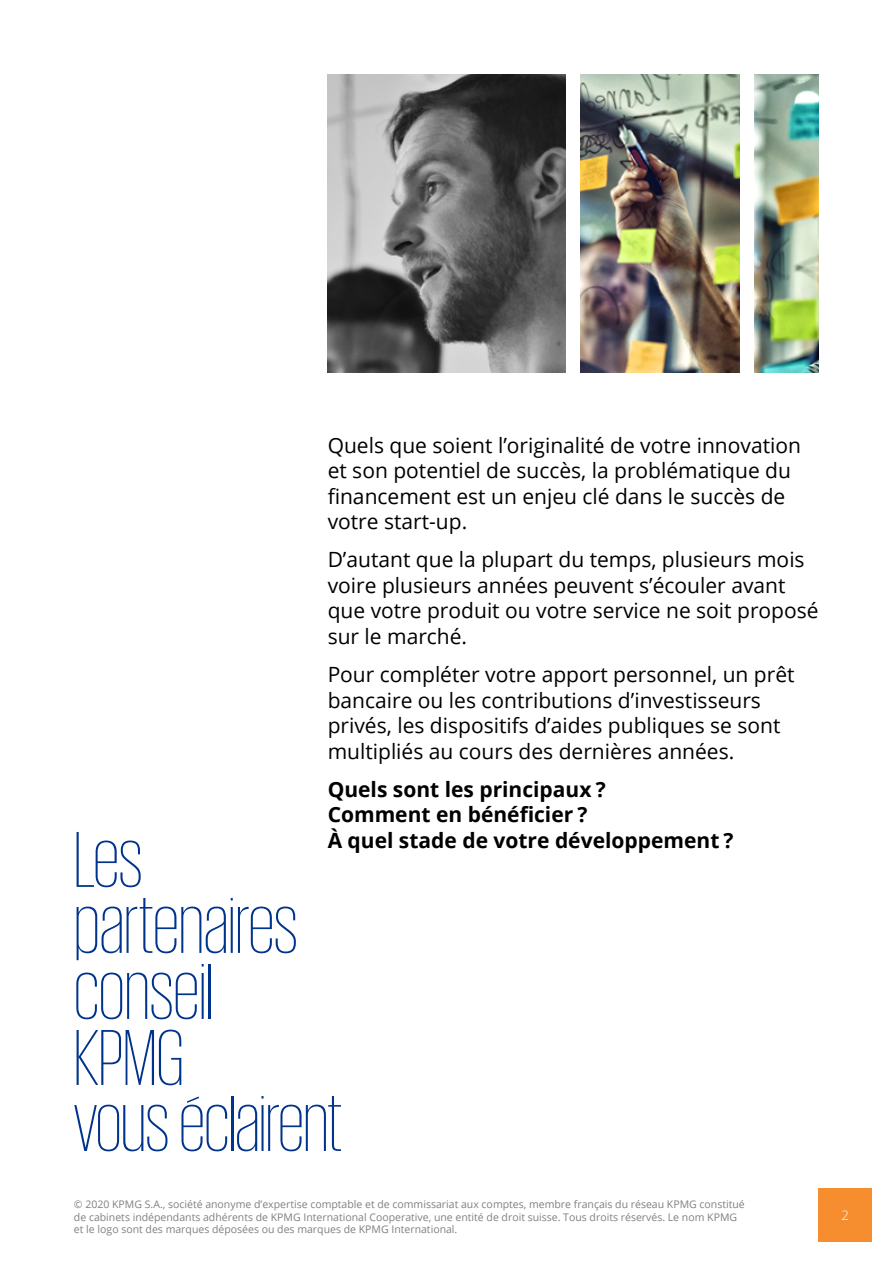
<style>
.page{position:relative;width:893px;height:1263px;background:#fff}
.page>*{position:absolute;margin:0;border:0;box-sizing:border-box;transform-origin:0 0}
.t1{font:200 81px/66px "KPMG";letter-spacing:-.005em;color:#00338c}
.t2{font:21px/25.5px "Open Sans";color:#000}
.t3{font:700 21px/25.5px "Open Sans";color:#000}
.t4{font:300 13.05px "Open Sans";color:#fff}
.t5{font:10.5px/12.6px "Open Sans";color:#808080}
</style>
<div class="page">
<div style="left:819px;top:1188px;width:53px;height:54px;background:#f68d2e"></div>
<img style="left:580px;top:74px;width:160px;height:298px">
<img style="left:755px;top:74px;width:64px;height:298px">
<img style="left:327px;top:74px;width:239px;height:298px">
<p class="t2" style="left:328px;top:432px;width:475px">Quels que soient l’originalité de votre innovation et son potentiel de succès, la problématique du financement est un enjeu clé dans le succès de votre start-up.</p>
<p class="t2" style="left:328px;top:546px;width:492px">D’autant que la plupart du temps, plusieurs mois voire plusieurs années peuvent s’écouler avant que votre produit ou votre service ne soit proposé sur le marché.</p>
<p class="t2" style="left:328px;top:661px;width:468px">Pour compléter votre apport personnel, un prêt bancaire ou les contributions d’investisseurs privés, les dispositifs d’aides publiques se sont multipliés au cours des dernières années.</p>
<p class="t3" style="left:328px;top:776px;width:407px">Quels sont les principaux ?<br>Comment en bénéficier ?<br>À quel stade de votre développement ?</p>
<h1 class="t1" style="left:74px;top:825px;width:270px">Les partenaires conseil<br>KPMG<br>vous éclairent</h1>
<p class="t5" style="left:74px;top:1197px;width:672px">© 2020 KPMG S.A., société anonyme d’expertise comptable et de commissariat aux comptes, membre français du réseau KPMG constitué de cabinets indépendants adhérents de KPMG International Cooperative, une entité de droit suisse. Tous droits réservés. Le nom KPMG et le logo sont des marques déposées ou des marques de KPMG International.</p>
<p class="t4" style="left:841px;top:1206px;width:9px">2</p>
</div>
